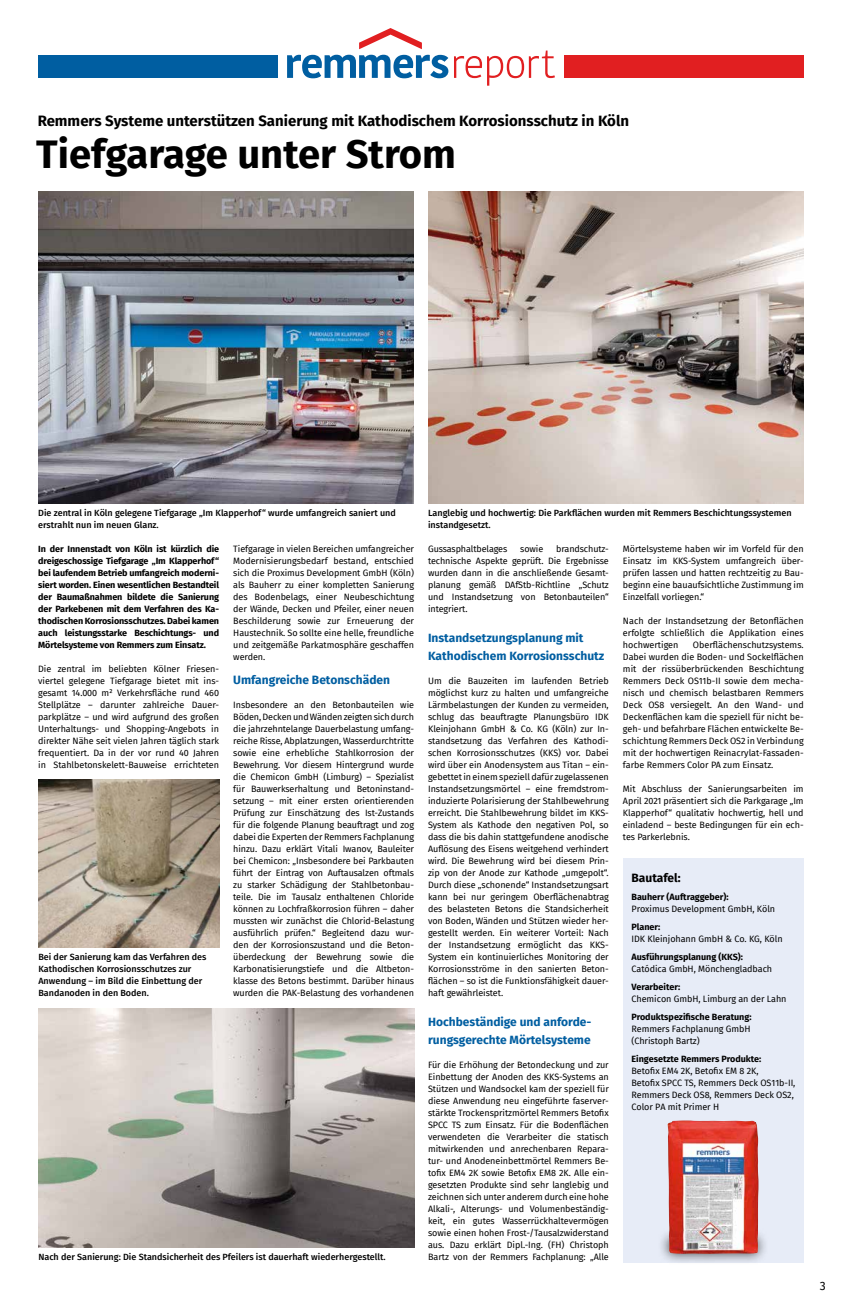
<style>
.page{position:relative;width:842px;height:1304px;background:#fff}
.page>*{position:absolute;margin:0;border:0;box-sizing:border-box;transform-origin:0 0}
.t1{font:700 40px "Fira Sans";color:#000}
.t2{font:700 15px "Fira Sans";color:#000}
.t3{font:700 12px/18px "Fira Sans";color:#005ea1}
.t4{font:700 12px "Fira Sans";color:#000}
.t5{font:12px "Fira Sans";color:#000}
.t6{font:9px/12px "Fira Sans";letter-spacing:-.005em;color:#000;text-align:justify}
.t7{font:700 9px/12px "Fira Sans";color:#000;text-align:justify}
.t8{font:500 9px/12px "Fira Sans";color:#000}
</style>
<div class="page">
<div style="left:38px;top:55px;width:240px;height:23px;background:#005ea1"></div>
<div style="left:564px;top:55px;width:240px;height:23px;background:#e11f21"></div>
<svg style="left:287px;top:55px;width:161px;height:23px"></svg>
<svg style="left:359px;top:28px;width:63px;height:21px"></svg>
<svg style="left:454px;top:51px;width:101px;height:35px"></svg>
<img style="left:38px;top:192px;width:376px;height:312px">
<div style="left:623px;top:858px;width:181px;height:405px;background:#e7ecf7"></div>
<img style="left:428px;top:192px;width:376px;height:312px">
<img style="left:38px;top:1008px;width:376px;height:240px">
<img style="left:38px;top:780px;width:181px;height:168px">
<div style="left:658px;top:1228px;width:111px;height:37px;background:#000;opacity:.75"></div>
<img style="left:667px;top:1120px;width:92px;height:134px">
<h2 class="t2" style="left:38px;top:108px;width:593px">Remmers Systeme unterstützen Sanierung mit Kathodischem Korrosionsschutz in Köln</h2>
<h1 class="t1" style="left:36px;top:120px;width:421px">Tiefgarage unter Strom</h1>
<p class="t8" style="left:38px;top:506px;width:359px">Die zentral in Köln gelegene Tiefgarage „Im Klapperhof“ wurde umfangreich saniert und erstrahlt nun im neuen Glanz.</p>
<p class="t7" style="left:38px;top:542px;width:182px">In der Innenstadt von Köln ist kürzlich die dreigeschossige Tiefgarage „Im Klapperhof“ bei laufendem Betrieb umfangreich moderni&shy;siert worden. Einen wesentlichen Bestandteil der Baumaßnahmen bildete die Sanierung der Parkebenen mit dem Verfahren des Ka&shy;thodischen Korrosionsschutzes. Dabei kamen auch leistungsstarke Beschichtungs- und Mörtelsysteme von Remmers zum Einsatz.</p>
<p class="t6" style="left:38px;top:663px;width:182px">Die zentral im beliebten Kölner Friesen&shy;viertel gelegene Tiefgarage bietet mit ins&shy;gesamt 14.000 m² Verkehrsfläche rund 460<br>Stellplätze – darunter zahlreiche Dauer&shy;parkplätze – und wird aufgrund des großen Unterhaltungs- und Shopping-Angebots in direkter Nähe seit vielen Jahren täglich stark frequentiert. Da in der vor rund 40 Jahren in Stahlbetonskelett-Bauweise errichteten</p>
<p class="t8" style="left:38px;top:950px;width:170px">Bei der Sanierung kam das Verfahren des Kathodischen Korrosionsschutzes zur Anwendung – im Bild die Einbettung der Bandanoden in den Boden.</p>
<p class="t6" style="left:233px;top:543px;width:182px">Tiefgarage in vielen Bereichen umfangreicher Modernisierungsbedarf bestand, entschied sich die Proximus Development GmbH (Köln) als Bauherr zu einer kompletten Sanierung des Bodenbelags, einer Neubeschichtung der Wände, Decken und Pfeiler, einer neuen Beschilderung sowie zur Erneuerung der Haustechnik. So sollte eine helle, freundliche und zeitgemäße Parkatmosphäre geschaffen werden.</p>
<h3 class="t3" style="left:233px;top:670px;width:158px">Umfangreiche Betonschäden</h3>
<p class="t6" style="left:233px;top:699px;width:182px">Insbesondere an den Betonbauteilen wie Böden, Decken und Wänden zeigten sich durch die jahrzehntelange Dauerbelastung umfang&shy;reiche Risse, Abplatzungen, Wasserdurchtritte sowie eine erhebliche Stahlkorrosion der Bewehrung. Vor diesem Hintergrund wurde die Chemicon GmbH (Limburg) – Spezialist für Bauwerkserhaltung und Betoninstand&shy;setzung – mit einer ersten orientierenden Prüfung zur Einschätzung des Ist-Zustands für die folgende Planung beauftragt und zog dabei die Experten der Remmers Fachplanung hinzu. Dazu erklärt Vitali Iwanov, Bauleiter bei Chemicon: „Insbesondere bei Parkbauten führt der Eintrag von Auftausalzen oftmals zu starker Schädigung der Stahlbetonbau&shy;teile. Die im Tausalz enthaltenen Chloride können zu Lochfraßkorrosion führen – daher mussten wir zunächst die Chlorid-Belastung ausführlich prüfen.“ Begleitend dazu wur&shy;den der Korrosionszustand und die Beton&shy;überdeckung der Bewehrung sowie die Karbonatisierungstiefe und die Altbeton&shy;klasse des Betons bestimmt. Darüber hinaus wurden die PAK-Belastung des vorhandenen</p>
<p class="t8" style="left:38px;top:1250px;width:349px">Nach der Sanierung: Die Standsicherheit des Pfeilers ist dauerhaft wiederhergestellt.</p>
<p class="t8" style="left:428px;top:506px;width:365px">Langlebig und hochwertig: Die Parkflächen wurden mit Remmers Beschichtungssystemen instandgesetzt.</p>
<p class="t6" style="left:428px;top:543px;width:81px">Gussasphaltbelages</p>
<p class="t6" style="left:520px;top:543px;width:24px">sowie</p>
<p class="t6" style="left:428px;top:543px;width:182px;text-indent:128px">brandschutz&shy;technische Aspekte geprüft. Die Ergebnisse wurden dann in die anschließende Gesamt&shy;planung gemäß DAfStb-Richtline „Schutz und Instandsetzung von Betonbauteilen“ integriert.</p>
<h3 class="t3" style="left:428px;top:628px;width:178px">Instandsetzungsplanung mit<br>Kathodischem Korrosionsschutz</h3>
<p class="t6" style="left:428px;top:675px;width:182px">Um die Bauzeiten im laufenden Betrieb möglichst kurz zu halten und umfangreiche Lärmbelastungen der Kunden zu vermeiden, schlug das beauftragte Planungsbüro IDK Kleinjohann GmbH &amp; Co. KG (Köln) zur In&shy;standsetzung das Verfahren des Kathodi&shy;schen Korrosionsschutzes (KKS) vor. Dabei wird über ein Anodensystem aus Titan – ein&shy;gebettet in einem speziell dafür zugelassenen Instandsetzungsmörtel – eine fremdstrom&shy;induzierte Polarisierung der Stahlbewehrung erreicht. Die Stahlbewehrung bildet im KKS-System als Kathode den negativen Pol, so dass die bis dahin stattgefundene anodische Auflösung des Eisens weitgehend verhindert wird. Die Bewehrung wird bei diesem Prin&shy;zip von der Anode zur Kathode „umgepolt“.<br>Durch diese „schonende“ Instandsetzungsart kann bei nur geringem Oberflächenabtrag des belasteten Betons die Standsicherheit von Boden, Wänden und Stützen wieder her&shy;gestellt werden. Ein weiterer Vorteil: Nach der Instandsetzung ermöglicht das KKS-System ein kontinuierliches Monitoring der Korrosionsströme in den sanierten Beton&shy;flächen – so ist die Funktionsfähigkeit dauer&shy;haft gewährleistet.</p>
<h3 class="t3" style="left:428px;top:1012px;width:165px">Hochbeständige und anforde&shy;rungsgerechte Mörtelsysteme</h3>
<p class="t6" style="left:428px;top:1059px;width:182px">Für die Erhöhung der Betondeckung und zur Einbettung der Anoden des KKS-Systems an Stützen und Wandsockel kam der speziell für diese Anwendung neu eingeführte faserver&shy;stärkte Trockenspritzmörtel Remmers Betofix SPCC TS zum Einsatz. Für die Bodenflächen verwendeten die Verarbeiter die statisch mitwirkenden und anrechenbaren Repara&shy;tur- und Anodeneinbettmörtel Remmers Be&shy;tofix EM4 2K sowie Betofix EM8 2K. Alle ein&shy;gesetzten Produkte sind sehr langlebig und zeichnen sich unter anderem durch eine hohe Alkali-, Alterungs- und Volumenbeständig&shy;keit, ein gutes Wasserrückhaltevermögen sowie einen hohen Frost-/Tausalzwiderstand aus. Dazu erklärt Dipl.-Ing. (FH) Christoph Bartz von der Remmers Fachplanung: „Alle</p>
<p class="t6" style="left:623px;top:543px;width:182px">Mörtelsysteme haben wir im Vorfeld für den Einsatz im KKS-System umfangreich über&shy;prüfen lassen und hatten rechtzeitig zu Bau&shy;beginn eine bauaufsichtliche Zustimmung im Einzelfall vorliegen.“</p>
<p class="t6" style="left:623px;top:615px;width:182px">Nach der Instandsetzung der Betonflächen erfolgte schließlich die Applikation eines hochwertigen</p>
<p class="t6" style="left:623px;top:639px;width:182px;text-indent:70px">Oberflächenschutzsystems.<br>Dabei wurden die Boden- und Sockelflächen mit der rissüberbrückenden Beschichtung Remmers Deck OS11b-II sowie dem mecha&shy;nisch und chemisch belastbaren Remmers Deck OS8 versiegelt. An den Wand- und Deckenflächen kam die speziell für nicht be&shy;geh- und befahrbare Flächen entwickelte Be&shy;schichtung Remmers Deck OS2 in Verbindung mit der hochwertigen Reinacrylat-Fassaden&shy;farbe Remmers Color PA zum Einsatz.</p>
<p class="t6" style="left:623px;top:783px;width:182px">Mit Abschluss der Sanierungsarbeiten im April 2021 präsentiert sich die Parkgarage „Im Klapperhof“ qualitativ hochwertig, hell und einladend – beste Bedingungen für ein ech&shy;tes Parkerlebnis.</p>
<h3 class="t4" style="left:631px;top:868px;width:51px">Bautafel:</h3>
<p class="t7" style="left:631px;top:890px;width:99px">Bauherr (Auftraggeber):</p>
<p class="t6" style="left:631px;top:903px;width:145px">Proximus Development GmbH, Köln</p>
<p class="t7" style="left:631px;top:920px;width:30px">Planer:</p>
<p class="t6" style="left:631px;top:933px;width:153px">IDK Kleinjohann GmbH &amp; Co. KG, Köln</p>
<p class="t7" style="left:631px;top:950px;width:113px">Ausführungsplanung (KKS):</p>
<p class="t6" style="left:631px;top:963px;width:142px">Catódica GmbH, Mönchengladbach</p>
<p class="t7" style="left:631px;top:980px;width:50px">Verarbeiter:</p>
<p class="t6" style="left:631px;top:993px;width:157px">Chemicon GmbH, Limburg an der Lahn</p>
<p class="t7" style="left:631px;top:1010px;width:122px">Produktspezifische Beratung:</p>
<p class="t6" style="left:631px;top:1023px;width:121px">Remmers Fachplanung GmbH (Christoph Bartz)</p>
<p class="t7" style="left:631px;top:1052px;width:131px">Eingesetzte Remmers Produkte:</p>
<p class="t6" style="left:631px;top:1065px;width:165px;text-align:left">Betofix EM4 2K, Betofix EM 8 2K,<br>Betofix SPCC TS, Remmers Deck OS11b-II,<br>Remmers Deck OS8, Remmers Deck OS2,<br>Color PA mit Primer H</p>
<h3 class="t5" style="left:820px;top:1277px;width:7px">3</h3>
</div>
